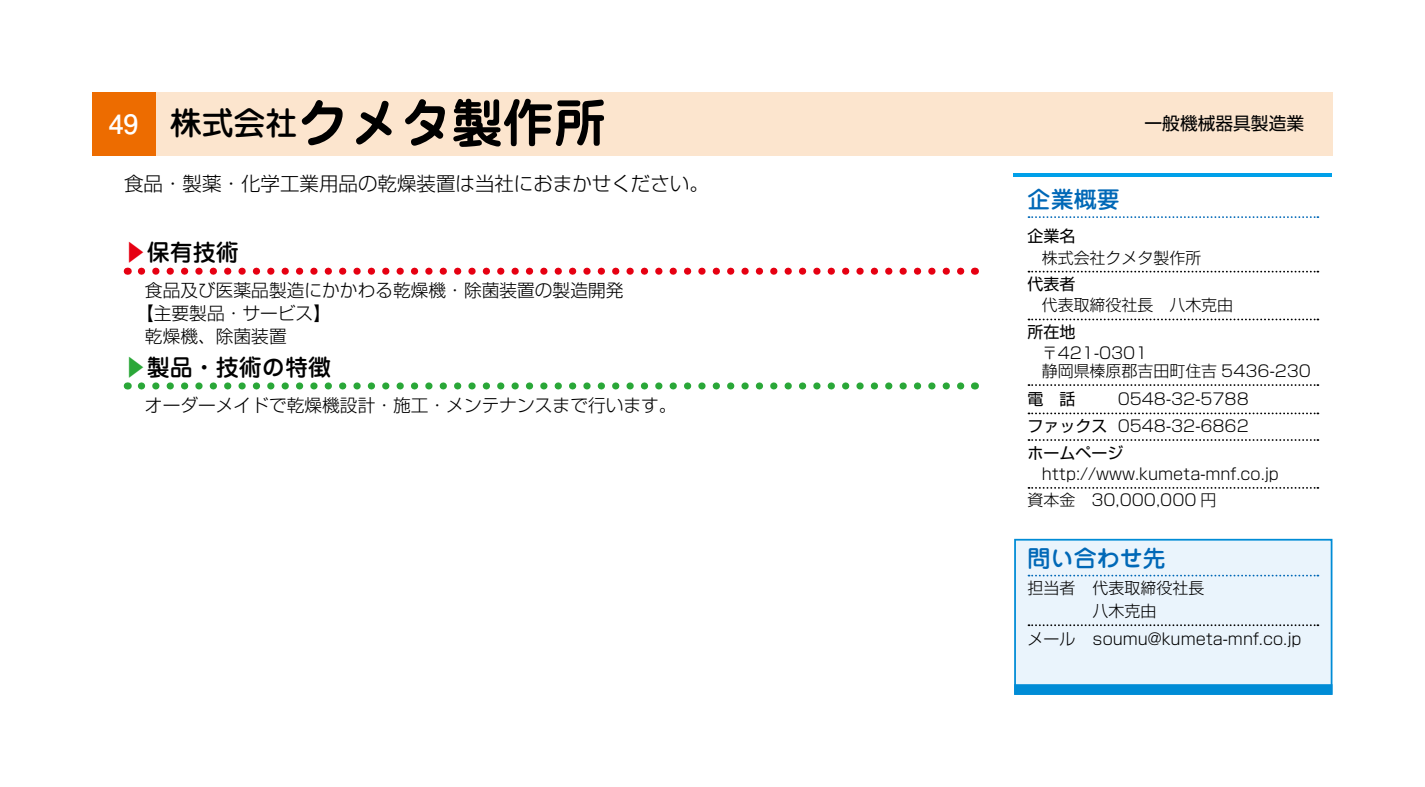
<style>
.page{position:relative;width:1425px;height:787px;background:#fff}
.page>*{position:absolute;margin:0;border:0;box-sizing:border-box;transform-origin:0 0}
.t1{font:700 51.5px "Jun 501 Pro";color:#000}
.t2{font:700 26.5px "Futo Go B101 Pr 6";color:#fff}
.t3{font:500 23px "Jun 34 Pro";color:#000}
.t4{font:500 23px "Jun 34 Pro";color:#0068b7}
.t5{font:300 19.5px "Shin Go Pr 6";color:#000}
.t6{font:300 17.75px "Shin Go Pr 6";color:#000}
.t7{font:17.75px "Shin Go Pr 6";color:#000}
.t8{font:300 16px/26.5px "Shin Go Pr 6";color:#000}
.t9{font:16px "Shin Go Pr 6";color:#000}
.s1{font-family:"Jun 34 Pro";font-weight:500;font-size:32px}
.s2{color:#e60012}
.s3{color:#2aa738}
.s4{font-weight:400}
</style>
<div class="page">
<div style="left:92px;top:92px;width:1240px;height:64px;background:#fce5ce"></div>
<div style="left:1014px;top:539px;width:318px;height:155px;background:#eaf4fc;border:2px solid #008cd6"></div>
<svg style="left:141px;top:268px;width:824px;height:7px"></svg>
<svg style="left:141px;top:382px;width:824px;height:7px"></svg>
<hr style="left:1013px;top:174px;width:319px;height:3px;background:#00a0e9">
<div style="left:1014px;top:684px;width:318px;height:10px;background:#008cd6;border:2px solid #008cd6"></div>
<svg style="left:1028px;top:216px;width:290px;height:2px"></svg>
<svg style="left:1028px;top:271px;width:290px;height:1px"></svg>
<svg style="left:1028px;top:318px;width:290px;height:2px"></svg>
<svg style="left:1028px;top:384px;width:290px;height:2px"></svg>
<svg style="left:1028px;top:412px;width:290px;height:2px"></svg>
<svg style="left:1028px;top:439px;width:290px;height:2px"></svg>
<svg style="left:1028px;top:487px;width:290px;height:2px"></svg>
<svg style="left:1028px;top:574px;width:290px;height:2px"></svg>
<svg style="left:1028px;top:624px;width:290px;height:2px"></svg>
<div style="left:92px;top:92px;width:64px;height:64px;background:#ed6c00"></div>
<h1 class="t1" style="left:170px;top:82px;width:437px"><span class="s1">株式会社</span>クメタ製作所</h1>
<h2 class="t2" style="left:109px;top:103px;width:31px">49</h2>
<p class="t5" style="left:124px;top:167px;width:586px">食品・製薬・化学工業用品の乾燥装置は当社におまかせください。</p>
<h3 class="t3" style="left:124px;top:234px;width:117px"><span class="s2">▶</span>保有技術</h3>
<p class="t6" style="left:145px;top:276px;width:480px">食品及び医薬品製造にかかわる乾燥機・除菌装置の製造開発</p>
<p class="t6" style="left:136px;top:299px;width:196px">【主要製品・サービス】</p>
<p class="t6" style="left:145px;top:322px;width:143px">乾燥機、除菌装置</p>
<h3 class="t3" style="left:124px;top:349px;width:209px"><span class="s3">▶</span>製品・技術の特徴</h3>
<p class="t6" style="left:145px;top:390px;width:533px">オーダーメイドで乾燥機設計・施工・メンテナンスまで行います。</p>
<p class="t7" style="left:1144px;top:108px;width:161px">一般機械器具製造業</p>
<h3 class="t4" style="left:1027px;top:181px;width:94px">企業概要</h3>
<p class="t9" style="left:1027px;top:223px;width:49px">企業名</p>
<p class="t8" style="left:1041px;top:243px;width:161px">株式会社クメタ製作所</p>
<p class="t9" style="left:1027px;top:271px;width:49px">代表者</p>
<p class="t8" style="left:1041px;top:290px;width:193px">代表取締役社長　八木克由</p>
<p class="t9" style="left:1027px;top:319px;width:49px">所在地</p>
<p class="t8" style="left:1041px;top:343px;width:271px;line-height:17.8px">〒421-0301<br>静岡県榛原郡吉田町住吉 5436-230</p>
<p class="t9" style="left:1027px;top:386px;width:49px">電　話</p>
<p class="t8" style="left:1027px;top:384px;width:223px;text-align:justify;text-indent:90px">0548-32-5788<span class="s4">ファックス</span> 0548-32-6862<span class="s4">ホームページ</span></p>
<p class="t8" style="left:1027px;top:459px;width:253px;text-indent:14px">http://www.kumeta-mnf.co.jp資本金 30,000,000 円</p>
<h3 class="t4" style="left:1027px;top:539px;width:140px">問い合わせ先</h3>
<p class="t8" style="left:1092px;top:575px;width:113px;line-height:23px;text-indent:-65px">担当者 代表取締役社長八木克由</p>
<p class="t8" style="left:1027px;top:624px;width:275px">メール soumu@kumeta-mnf.co.jp</p>
</div>
